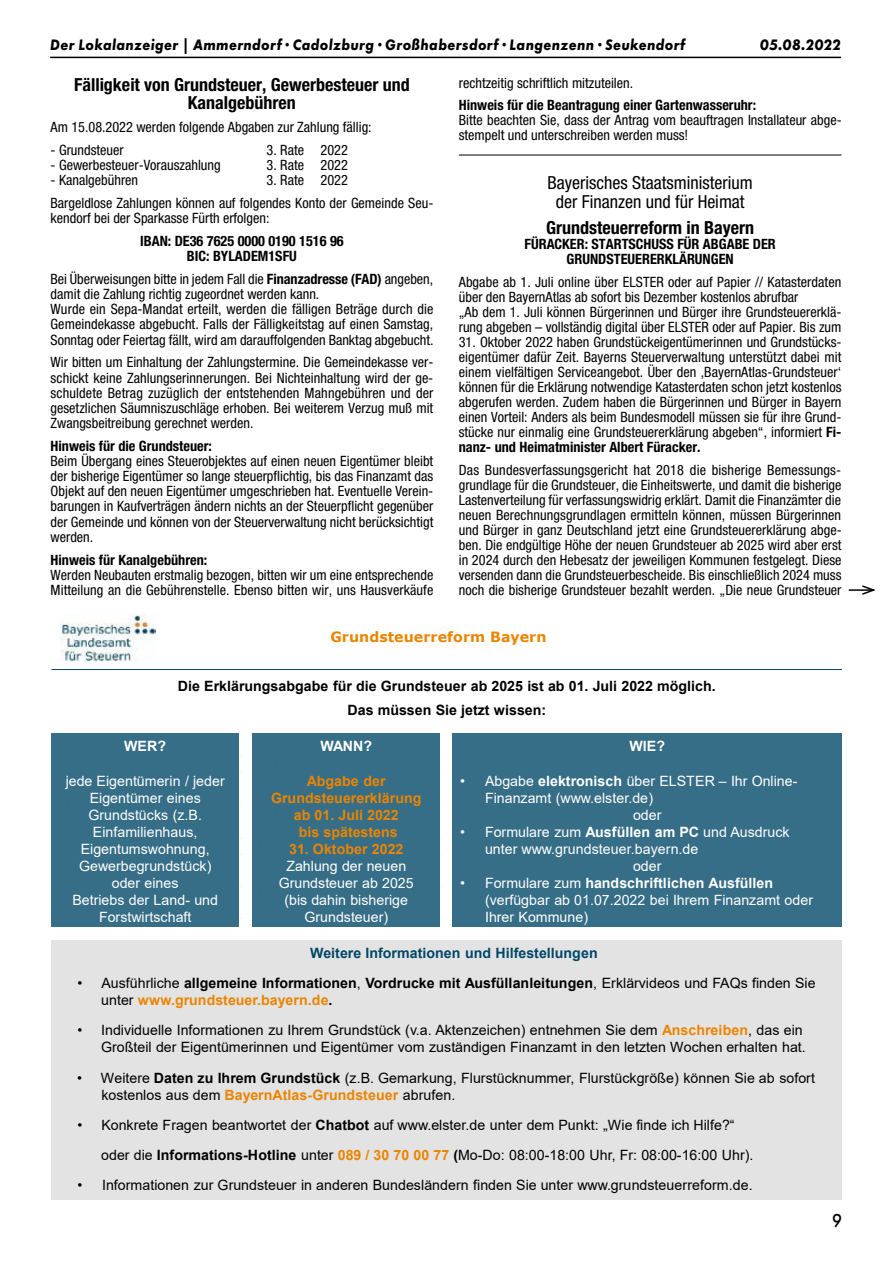
<style>
.page{position:relative;width:893px;height:1263px;background:#fff}
.page>*{position:absolute;margin:0;border:0;box-sizing:border-box;transform-origin:0 0}
.t1{font:500 19.5px "Futura PT";color:#000;scale:.9 1}
.t2{font:700 condensed 18px/18.9px "Helvetica Neue";color:#000;text-align:center}
.t3{font:condensed 18px/18.8px "Helvetica Neue";color:#000;text-align:center}
.t4{font:italic 700 15.75px "Futura PT";letter-spacing:.025em;color:#000;scale:.9 1}
.t5{font:condensed 14.25px/15px "Helvetica Neue";color:#000}
.t6{font:14.25px/17.1px "Arial";color:#000}
.t7{font:14.25px/17.1px "Arial";color:#fff;text-align:center}
.t8{font:700 14.25px/24px "Arial";color:#000;text-align:center}
.t9{font:700 condensed 14.25px/15.1px "Helvetica Neue";color:#000;text-align:center}
.t10{font:700 14.25px/17.1px "Arial";color:#eb8500;text-align:center}
.t11{font:700 14.25px "Arial";color:#004868}
.t12{font:700 14.25px "Verdana";letter-spacing:.005em;color:#eb8500}
.t13{font:700 14.25px "Arial";color:#fff}
.s1{font-weight:700}
.s2{font-weight:400}
.s3{color:#eb8500}
.s4{font-weight:700;color:#eb8500}
</style>
<div class="page">
<hr style="left:50px;top:57px;width:791px;height:1px;background:#000">
<hr style="left:459px;top:155px;width:382px;height:1px;background:#000">
<div style="left:51px;top:733px;width:188px;height:194px;background:#366e87"></div>
<div style="left:51px;top:940px;width:791px;height:259px;background:#e3e3e3"></div>
<div style="left:452px;top:733px;width:390px;height:194px;background:#366e87"></div>
<div style="left:252px;top:733px;width:188px;height:194px;background:#366e87"></div>
<img style="left:61px;top:615px;width:95px;height:47px">
<hr style="left:51px;top:669px;width:791px;height:1px;background:#004768">
<hr style="left:849px;top:589px;width:24px;height:2px;background:#000">
<svg style="left:860px;top:585px;width:16px;height:10px"></svg>
<p class="t4" style="left:50px;top:35px;width:707px">Der Lokalanzeiger | Ammerndorf · Cadolzburg · Großhabersdorf · Langenzenn · Seukendorf</p>
<p class="t4" style="left:760px;top:35px;width:91px">05.08.2022</p>
<p class="t2" style="left:74px;top:74px;width:337px">Fälligkeit von Grundsteuer, Gewerbesteuer und<br>Kanalgebühren</p>
<p class="t5" style="left:51px;top:120px;width:323px">Am 15.08.2022 werden folgende Abgaben zur Zahlung fällig:</p>
<p class="t5" style="left:51px;top:142px;width:75px">- Grundsteuer</p>
<p class="t5" style="left:267px;top:142px;width:83px">3. Rate 2022</p>
<p class="t5" style="left:51px;top:158px;width:172px">- Gewerbesteuer-Vorauszahlung</p>
<p class="t5" style="left:267px;top:158px;width:83px">3. Rate 2022</p>
<p class="t5" style="left:51px;top:173px;width:89px">- Kanalgebühren</p>
<p class="t5" style="left:459px;top:75px;width:176px">rechtzeitig schriftlich mitzuteilen.</p>
<p class="t9" style="left:459px;top:97px;width:299px">Hinweis für die Beantragung einer Gartenwasseruhr:</p>
<p class="t5" style="left:459px;top:113px;width:384px">Bitte beachten Sie, dass der Antrag vom beauftragen Installateur abge&shy;stempelt und unterschreiben werden muss!</p>
<p class="t3" style="left:548px;top:173px;width:207px">Bayerisches Staatsministerium der Finanzen und für Heimat</p>
<p class="t2" style="left:546px;top:218px;width:209px">Grundsteuerreform in Bayern</p>
<p class="t9" style="left:524px;top:237px;width:253px">FÜRACKER: STARTSCHUSS FÜR ABGABE DER<br>GRUNDSTEUERERKLÄRUNGEN</p>
<p class="t5" style="left:459px;top:274px;width:384px">Abgabe ab 1. Juli online über ELSTER oder auf Papier // Katasterdaten über den BayernAtlas ab sofort bis Dezember kostenlos abrufbar<br>„Ab dem 1. Juli können Bürgerinnen und Bürger ihre Grundsteuererklä&shy;rung abgeben – vollständig digital über ELSTER oder auf Papier. Bis zum</p>
<p class="t5" style="left:459px;top:334px;width:384px;text-align:justify">31. Oktober 2022 haben Grundstückeigentümerinnen und Grundstücks&shy;eigentümer dafür Zeit. Bayerns Steuerverwaltung unterstützt dabei mit einem vielfältigen Serviceangebot. Über den ‚BayernAtlas-Grundsteuer‘ können für die Erklärung notwendige Katasterdaten schon jetzt kostenlos abgerufen werden. Zudem haben die Bürgerinnen und Bürger in Bayern einen Vorteil: Anders als beim Bundesmodell müssen sie für ihre Grund&shy;stücke nur einmalig eine Grundsteuererklärung abgeben“, informiert <span class="s1">Fi&shy;nanz- und Heimatminister Albert Füracker.</span></p>
<p class="t5" style="left:459px;top:462px;width:384px;text-align:justify">Das Bundesverfassungsgericht hat 2018 die bisherige Bemessungs&shy;grundlage für die Grundsteuer, die Einheitswerte, und damit die bisherige Lastenverteilung für verfassungswidrig erklärt. Damit die Finanzämter die neuen Berechnungsgrundlagen ermitteln können, müssen Bürgerinnen und Bürger in ganz Deutschland jetzt eine Grundsteuererklärung abge&shy;ben. Die endgültige Höhe der neuen Grundsteuer ab 2025 wird aber erst in 2024 durch den Hebesatz der jeweiligen Kommunen festgelegt. Diese versenden dann die Grundsteuerbescheide. Bis einschließlich 2024 muss noch die bisherige Grundsteuer bezahlt werden. „Die neue Grundsteuer</p>
<p class="t12" style="left:330px;top:626px;width:218px">Grundsteuerreform Bayern</p>
<p class="t8" style="left:178px;top:674px;width:539px">Die Erklärungsabgabe für die Grundsteuer ab 2025 ist ab 01. Juli 2022 möglich.<br>Das müssen Sie jetzt wissen:</p>
<p class="t5" style="left:51px;top:169px;width:384px;line-height:22.8px;text-indent:216px">3. Rate 2022<br>Bargeldlose Zahlungen können auf folgendes Konto der Gemeinde Seu-</p>
<p class="t5" style="left:51px;top:211px;width:220px">kendorf bei der Sparkasse Fürth erfolgen:</p>
<p class="t9" style="left:140px;top:233px;width:205px">IBAN: DE36 7625 0000 0190 1516 96<br>BIC: BYLADEM1SFU</p>
<p class="t5" style="left:51px;top:271px;width:385px">Bei Überweisungen bitte in jedem Fall die <span class="s1">Finanzadresse (FAD)</span> angeben, damit die Zahlung richtig zugeordnet werden kann.<br>Wurde ein Sepa-Mandat erteilt, werden die fälligen Beträge durch die Gemeindekasse abgebucht. Falls der Fälligkeitstag auf einen Samstag, Sonntag oder Feiertag fällt, wird am darauffolgenden Banktag abgebucht.</p>
<p class="t5" style="left:51px;top:355px;width:384px;text-align:justify">Wir bitten um Einhaltung der Zahlungstermine. Die Gemeindekasse ver&shy;schickt keine Zahlungserinnerungen. Bei Nichteinhaltung wird der ge&shy;schuldete Betrag zuzüglich der entstehenden Mahngebühren und der gesetzlichen Säumniszuschläge erhoben. Bei weiterem Verzug muß mit Zwangsbeitreibung gerechnet werden.</p>
<p class="t9" style="left:51px;top:438px;width:163px">Hinweis für die Grundsteuer:</p>
<p class="t5" style="left:51px;top:453px;width:384px;text-align:justify">Beim Übergang eines Steuerobjektes auf einen neuen Eigentümer bleibt der bisherige Eigentümer so lange steuerpflichtig, bis das Finanzamt das Objekt auf den neuen Eigentümer umgeschrieben hat. Eventuelle Verein&shy;barungen in Kaufverträgen ändern nichts an der Steuerpflicht gegenüber der Gemeinde und können von der Steuerverwaltung nicht berücksichtigt werden.</p>
<p class="t9" style="left:51px;top:552px;width:158px">Hinweis für Kanalgebühren:</p>
<p class="t5" style="left:51px;top:567px;width:384px">Werden Neubauten erstmalig bezogen, bitten wir um eine entsprechende<br>Mitteilung an die Gebührenstelle. Ebenso bitten wir, uns Hausverkäufe</p>
<p class="t13" style="left:124px;top:736px;width:43px">WER?</p>
<p class="t7" style="left:66px;top:772px;width:161px">jede Eigentümerin / jeder<br>Eigentümer eines<br>Grundstücks (z.B.<br>Einfamilienhaus,<br>Eigentumswohnung,<br>Gewerbegrundstück) oder eines<br>Betriebs der Land- und<br>Forstwirtschaft</p>
<p class="t13" style="left:320px;top:736px;width:53px">WANN?</p>
<p class="t10" style="left:271px;top:772px;width:152px">Abgabe der<br>Grundsteuererklärung ab 01. Juli 2022<br>bis spätestens</p>
<p class="t10" style="left:289px;top:840px;width:116px">31. Oktober 2022</p>
<p class="t7" style="left:279px;top:857px;width:137px">Zahlung der neuen<br>Grundsteuer ab 2025 (bis dahin bisherige<br>Grundsteuer)</p>
<p class="t13" style="left:629px;top:736px;width:37px">WIE?</p>
<p class="t7" style="left:460px;top:772px;width:339px">• Abgabe <span class="s1">elektronisch</span> über ELSTER – Ihr Online-</p>
<p class="t7" style="left:485px;top:789px;width:170px">Finanzamt (www.elster.de)</p>
<p class="t7" style="left:633px;top:806px;width:30px">oder</p>
<p class="t7" style="left:460px;top:823px;width:331px">• Formulare zum <span class="s1">Ausfüllen am PC</span> und Ausdruck</p>
<p class="t7" style="left:485px;top:840px;width:215px">unter www.grundsteuer.bayern.de</p>
<p class="t7" style="left:633px;top:857px;width:30px">oder</p>
<p class="t7" style="left:485px;top:874px;width:330px;text-align:left;text-indent:-25px">• Formulare zum <span class="s1">handschriftlichen Ausfüllen </span>(verfügbar ab 01.07.2022 bei Ihrem Finanzamt oder<br>Ihrer Kommune)</p>
<p class="t11" style="left:310px;top:942px;width:289px">Weitere Informationen und Hilfestellungen</p>
<p class="t8" style="left:101px;top:974px;width:716px;line-height:17.1px;text-align:left;text-indent:-24px"><span class="s2">• Ausführliche</span> allgemeine Informationen<span class="s2">,</span> Vordrucke mit Ausfüllanleitungen<span class="s2">, Erklärvideos und FAQs finden Sie unter</span> <span class="s3">www.grundsteuer.bayern.de</span>.</p>
<p class="t6" style="left:77px;top:1021px;width:730px;text-align:right">• Individuelle Informationen zu Ihrem Grundstück (v.a. Aktenzeichen) entnehmen Sie dem <span class="s4">Anschreiben</span>, das ein<br>Großteil der Eigentümerinnen und Eigentümer vom zuständigen Finanzamt in den letzten Wochen erhalten hat.</p>
<p class="t6" style="left:101px;top:1069px;width:715px;text-indent:-24px">• Weitere <span class="s1">Daten zu Ihrem Grundstück</span> (z.B. Gemarkung, Flurstücknummer, Flurstückgröße) können Sie ab sofort kostenlos aus dem <span class="s4">BayernAtlas-Grundsteuer</span> abrufen.</p>
<p class="t6" style="left:101px;top:1110px;width:654px;line-height:30.2px;text-indent:-24px">• Konkrete Fragen beantwortet der <span class="s1">Chatbot</span> auf www.elster.de unter dem Punkt: „Wie finde ich Hilfe?“ oder die <span class="s1">Informations-Hotline</span> unter <span class="s4">089 / 30 70 00 77</span> <span class="s1">(</span>Mo-Do: 08:00-18:00 Uhr, Fr: 08:00-16:00 Uhr).</p>
<p class="t6" style="left:77px;top:1177px;width:677px">• Informationen zur Grundsteuer in anderen Bundesländern finden Sie unter www.grundsteuerreform.de.</p>
<h1 class="t1" style="left:832px;top:1208px;width:13px">9</h1>
</div>
